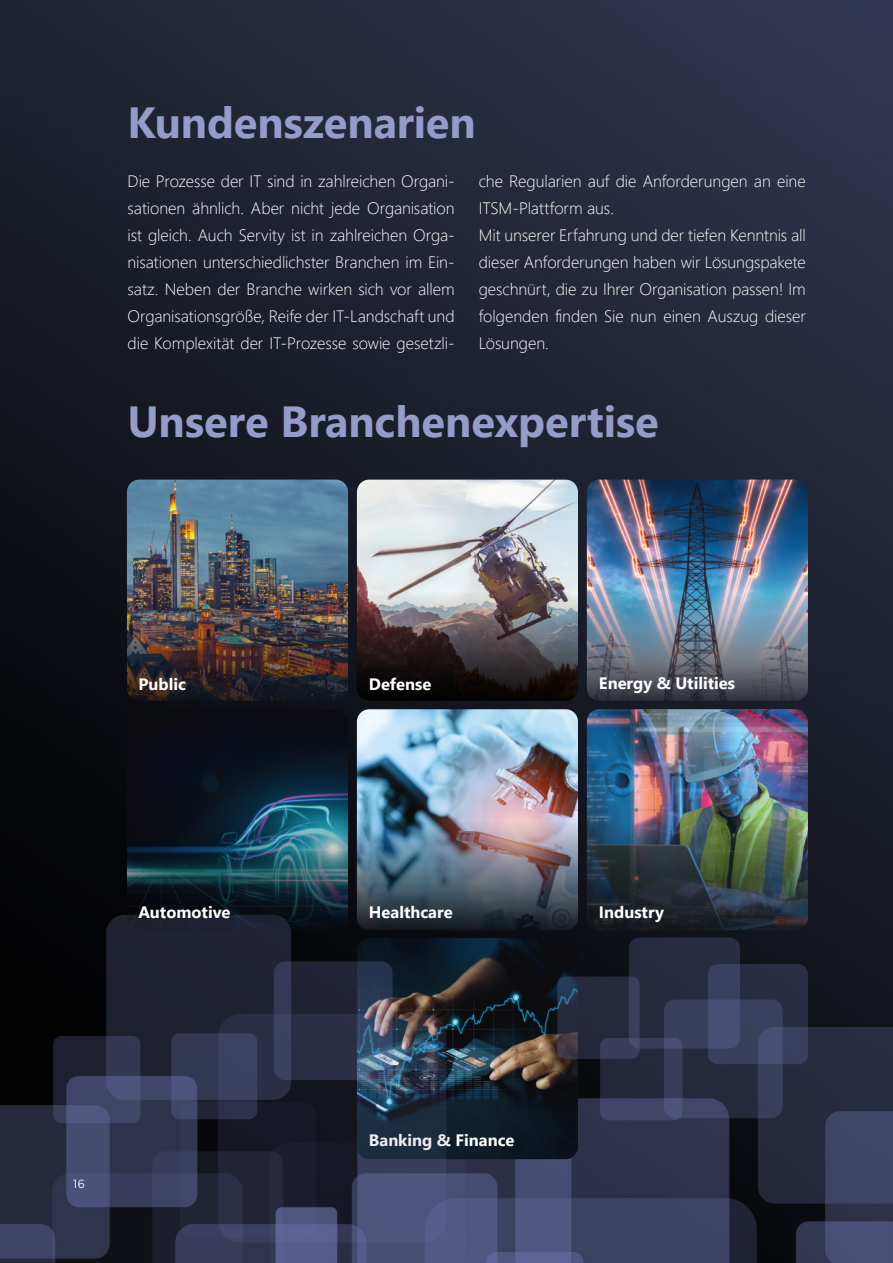
<style>
.page{position:relative;width:893px;height:1263px;background:#fff}
.page>*{position:absolute;margin:0;border:0;box-sizing:border-box;transform-origin:0 0}
.t1{font:700 43.5px "Segoe UI";color:#949cc9}
.t2{font:300 16.5px/27px "Segoe UI";letter-spacing:-.005em;color:#fff;text-align:justify}
.t3{font:700 16.5px "Segoe UI";color:#fff}
.t4{font:12px "Gibson";color:#fff}
</style>
<div class="page">
<img style="left:0;top:0;width:893px;height:1066px">
<img style="left:0;top:1066px;width:786px;height:197px">
<div style="left:106px;top:915px;width:185px;height:185px;background:#202232;border-radius:18px"></div>
<div style="left:629px;top:937px;width:111px;height:111px;background:#272c40;border-radius:11px"></div>
<img style="left:127px;top:480px;width:221px;height:221px">
<img style="left:127px;top:709px;width:221px;height:221px">
<img style="left:357px;top:480px;width:221px;height:221px">
<img style="left:357px;top:709px;width:221px;height:221px">
<img style="left:587px;top:480px;width:221px;height:221px">
<img style="left:587px;top:709px;width:221px;height:221px">
<div style="left:758px;top:1027px;width:135px;height:176px;background:#282c41"></div>
<img style="left:357px;top:938px;width:221px;height:221px">
<svg style="left:274px;top:961px;width:119px;height:119px;background:#2a2f43"></svg>
<svg style="left:218px;top:1014px;width:228px;height:228px;background:#2e364d"></svg>
<svg style="left:664px;top:999px;width:118px;height:119px;background:#31354e"></svg>
<svg style="left:708px;top:964px;width:100px;height:100px;background:#383d5a"></svg>
<svg style="left:557px;top:976px;width:82px;height:83px;background:#2a2e42"></svg>
<svg style="left:53px;top:1036px;width:87px;height:87px;background:#353854"></svg>
<svg style="left:171px;top:1033px;width:86px;height:86px;background:#383c59"></svg>
<svg style="left:600px;top:1038px;width:82px;height:82px;background:#343752"></svg>
<img style="left:786px;top:1057px;width:107px;height:206px">
<h1 class="t1" style="left:128px;top:82px;width:350px">Kundenszenarien</h1>
<p class="t2" style="left:128px;top:166px;width:329px">Die Prozesse der IT sind in zahlreichen Organi&shy;sationen ähnlich. Aber nicht jede Organisation ist gleich. Auch Servity ist in zahlreichen Orga&shy;nisationen unterschiedlichster Branchen im Ein&shy;satz. Neben der Branche wirken sich vor allem Organisationsgröße, Reife der IT-Landschaft und die Komplexität der IT-Prozesse sowie gesetzli-</p>
<p class="t2" style="left:479px;top:166px;width:329px;text-align:left">che Regularien auf die Anforderungen an eine ITSM-Plattform aus.<br>Mit unserer Erfahrung und der tiefen Kenntnis all dieser Anforderungen haben wir Lösungspakete geschnürt, die zu Ihrer Organisation passen! Im folgenden finden Sie nun einen Auszug dieser Lösungen.</p>
<h1 class="t1" style="left:128px;top:380px;width:533px">Unsere Branchenexpertise</h1>
<p class="t3" style="left:138px;top:668px;width:49px">Public</p>
<p class="t3" style="left:369px;top:669px;width:64px">Defense</p>
<p class="t3" style="left:599px;top:667px;width:138px">Energy &amp; Utilities</p>
<p class="t3" style="left:138px;top:897px;width:94px">Automotive</p>
<p class="t3" style="left:369px;top:897px;width:85px">Healthcare</p>
<p class="t3" style="left:599px;top:897px;width:67px">Industry</p>
<p class="t4" style="left:73px;top:1177px;width:13px">16</p>
<p class="t3" style="left:369px;top:1124px;width:147px">Banking &amp; Finance</p>
</div>
